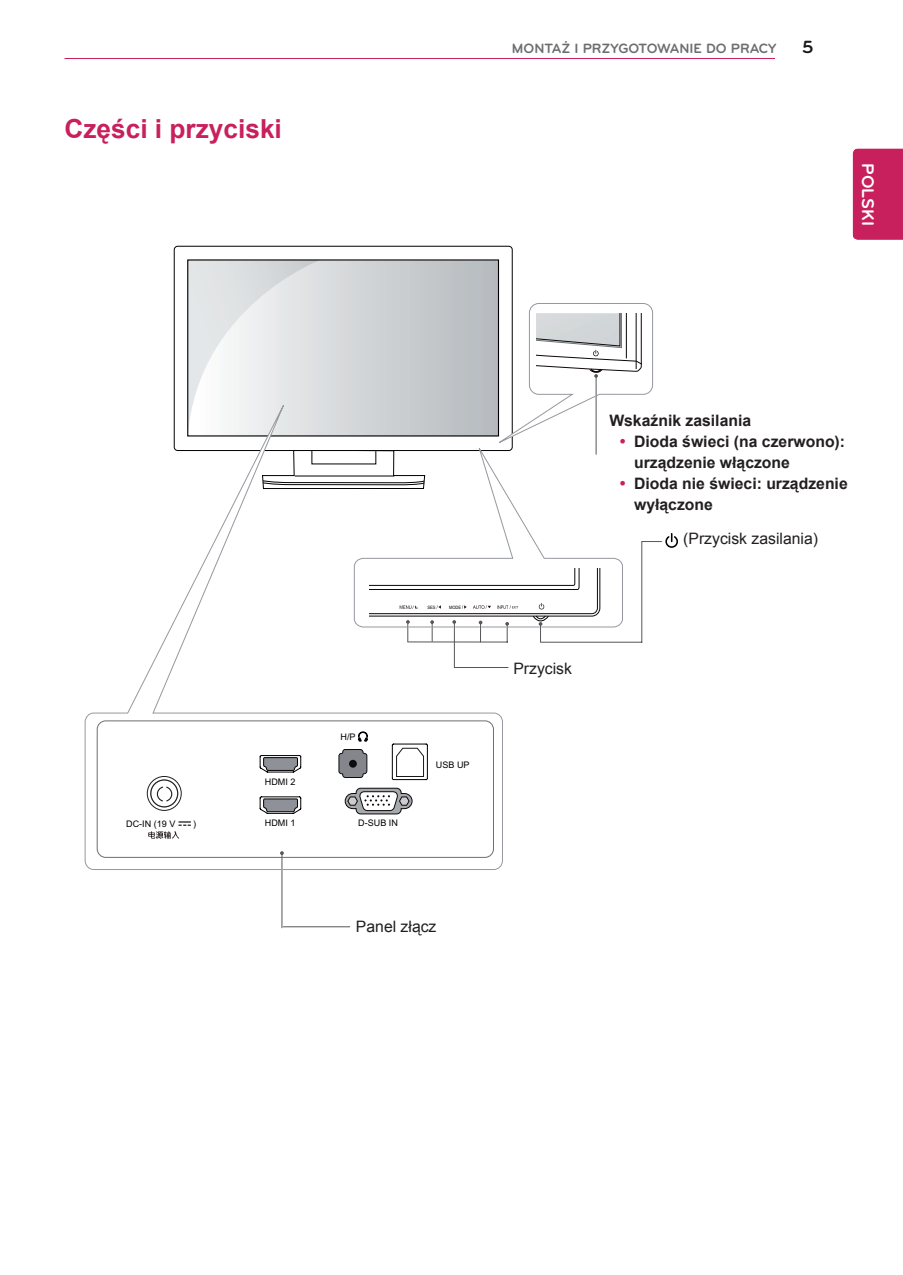
<style>
.page{position:relative;width:903px;height:1275px;background:#fff}
.page>*{position:absolute;margin:0;border:0;box-sizing:border-box;transform-origin:0 0}
.Title-1{font:700 26.25px "Arial";color:#c8205d}
.t1{font:700 21px "Bryant LG";color:#fff}
.t2{font:700 18.38px "Bryant LG";color:#1a161a}
.t3{font:700 17.5px "Bryant LG";color:#fff}
.Body-Bullet{font:700 15.75px/21px "Arial";color:#231f20}
.Image{font:15.75px "Arial";color:#231f20}
.Body{font:700 15.75px "Arial";color:#231f20}
.t4{font:700 14px "Bryant LG";color:#6c6d70}
.t5{font:9.1px "Arial";color:#000}
.t6{font:4.55px "Arial";color:#000;scale:.9 1}
</style>
<div class="page">
<hr style="left:64px;top:58px;width:711px;height:1px;background:#c8205d">
<div style="left:853px;top:149px;width:50px;height:91px;background:#c8205d"></div>
<svg style="left:85px;top:396px;width:418px;height:474px"></svg>
<hr style="left:281px;top:852px;width:2px;height:74px;background:#fff">
<hr style="left:283px;top:926px;width:67px;height:1px;background:#555659">
<hr style="left:282px;top:852px;width:1px;height:76px;background:#555659">
<svg style="left:279px;top:851px;width:5px;height:4px"></svg>
<div style="left:97px;top:721px;width:397px;height:136px;border:1px solid #6d6e73;border-radius:9px"></div>
<hr style="left:453px;top:624px;width:2px;height:43px;background:#fff">
<hr style="left:454px;top:623px;width:1px;height:45px;background:#555659">
<hr style="left:454px;top:667px;width:54px;height:1px;background:#555659">
<svg style="left:345px;top:788px;width:67px;height:26px"></svg>
<svg style="left:147px;top:776px;width:34px;height:34px"></svg>
<div style="left:147px;top:776px;width:35px;height:35px;border:1px solid #231f20;border-radius:50%"></div>
<div style="left:150px;top:779px;width:28px;height:28px;border:1px solid #231f20;border-radius:50%"></div>
<svg style="left:156px;top:786px;width:17px;height:16px"></svg>
<svg style="left:148px;top:821px;width:43px;height:18px"></svg>
<svg style="left:260px;top:755px;width:41px;height:18px"></svg>
<svg style="left:260px;top:796px;width:41px;height:18px"></svg>
<svg style="left:338px;top:749px;width:29px;height:29px"></svg>
<svg style="left:357px;top:731px;width:11px;height:11px"></svg>
<div style="left:349px;top:760px;width:8px;height:8px;background:#0e0b10;border-radius:50%"></div>
<svg style="left:392px;top:743px;width:36px;height:37px"></svg>
<svg style="left:187px;top:260px;width:491px;height:383px"></svg>
<p class="Title-1" style="left:64px;top:112px;width:219px">Części i przyciski</p>
<p class="t4" style="left:512px;top:40px;width:266px">MONTAŻ I PRZYGOTOWANIE DO PRACY</p>
<p class="t2" style="left:802px;top:36px;width:13px">5</p>
<p class="t3" style="left:879px;top:163px;width:64px;rotate:90deg">POLSKI</p>
<p class="t1" style="left:883px;top:173px;width:44px;rotate:90deg">POL</p>
<p class="t5" style="left:265px;top:776px;width:32px">HDMI 2</p>
<p class="t5" style="left:126px;top:817px;width:51px">DC-IN (19 V</p>
<p class="t5" style="left:193px;top:817px;width:5px">)</p>
<p class="t5" style="left:265px;top:817px;width:32px">HDMI 1</p>
<p class="t6" style="left:427px;top:604px;width:11px">SES</p>
<p class="t6" style="left:449px;top:604px;width:15px">MODE</p>
<p class="t5" style="left:340px;top:731px;width:17px">H/P</p>
<p class="t5" style="left:358px;top:817px;width:41px">D-SUB IN</p>
<p class="t5" style="left:436px;top:758px;width:35px">USB UP</p>
<p class="Image" style="left:356px;top:916px;width:82px">Panel złącz</p>
<p class="Body" style="left:609px;top:410px;width:143px">Wskaźnik zasilania</p>
<p class="Body-Bullet" style="left:634px;top:431px;width:212px">Dioda świeci (na czerwono): urządzenie włączone</p>
<p class="Body-Bullet" style="left:634px;top:473px;width:215px">Dioda nie świeci: urządzenie wyłączone</p>
<p class="Image" style="left:683px;top:528px;width:136px">(Przycisk zasilania)</p>
<p class="Image" style="left:513px;top:658px;width:60px">Przycisk</p>
</div>
